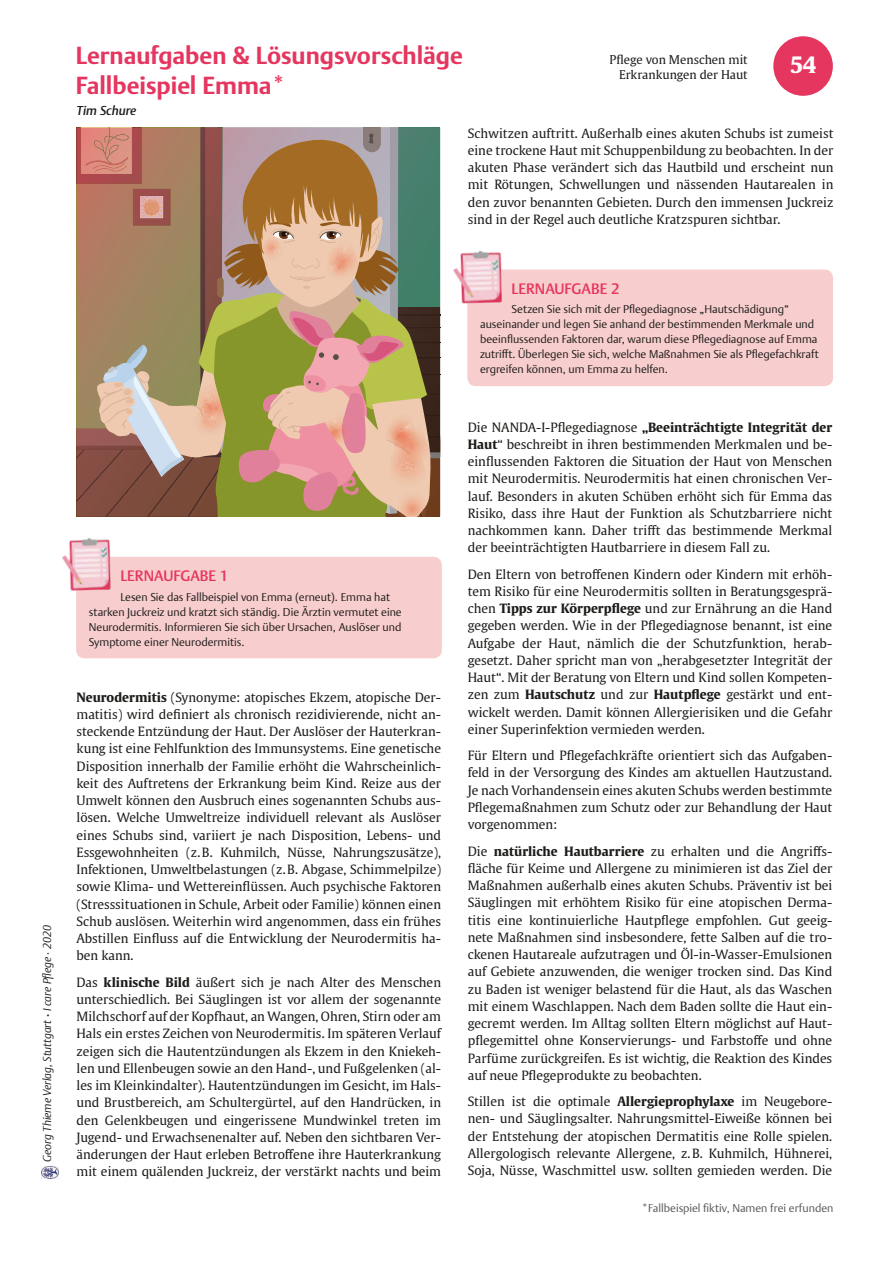
<style>
.page{position:relative;width:893px;height:1263px;background:#fff}
.page>*{position:absolute;margin:0;border:0;box-sizing:border-box;transform-origin:0 0}
.t1{font:700 24px/30px "Thieme Argo 2011";color:#e5365f}
.t2{font:700 22.5px "Thieme Gulliver 2011";color:#fff}
.t3{font:500 15px "Thieme Argo 2011";color:#e5365c}
.t4{font:12.75px/17.2px "Thieme Gulliver 2011";color:#1c1c1a;text-align:justify}
.t5{font:italic 500 12.75px "Thieme Argo 2011";color:#1c1c1a}
.t6{font:12px/14.4px "Thieme Gulliver 2011";color:#1c1c1a;text-align:right}
.t7{font:300 11.25px/15px "Thieme Argo 2011";color:#1c1c1a}
.t8{font:italic 300 11.25px "Thieme Argo 2011";color:#1c1c1a}
.t9{font:300 11.25px "Thieme Argo 2011";color:#575656}
.s1{font-weight:500;font-style:normal}
.s2{font-weight:700}
</style>
<div class="page">
<div style="left:773px;top:36px;width:60px;height:60px;background:#e5365f;border-radius:50%"></div>
<img style="left:41px;top:1166px;width:17px;height:13px">
<svg style="left:77px;top:128px;width:363px;height:389px;background:#a98c6a"></svg>
<img style="left:390px;top:394px;width:50px;height:88px">
<div style="left:76px;top:557px;width:366px;height:101px;background:#f8cdce;border-radius:9px"></div>
<img style="left:62px;top:538px;width:52px;height:53px">
<div style="left:467px;top:270px;width:366px;height:116px;background:#f8cdce;border-radius:9px"></div>
<img style="left:453px;top:251px;width:52px;height:57px">
<h1 class="t1" style="left:76px;top:40px;width:389px">Lernaufgaben &amp; Lösungsvorschläge<br>Fallbeispiel Emma*</h1>
<p class="t5" style="left:77px;top:102px;width:61px">Tim Schure</p>
<p class="t6" style="left:610px;top:52px;width:140px">Pflege von Menschen mit<br>Erkrankungen der Haut</p>
<h2 class="t2" style="left:790px;top:47px;width:28px">54</h2>
<p class="t4" style="left:468px;top:124px;width:367px">Schwitzen auftritt. Außerhalb eines akuten Schubs ist zumeist eine trockene Haut mit Schuppenbildung zu beobachten. In der akuten Phase verändert sich das Hautbild und erscheint nun mit Rötungen, Schwellungen und nässenden Hautarealen in den zuvor benannten Gebieten. Durch den immensen Juckreiz sind in der Regel auch deutliche Kratzspuren sichtbar.</p>
<p class="t8" style="left:40px;top:1162px;width:239px;rotate:-90deg">Georg Thieme Verlag, Stuttgart <span class="s1">·</span> I care Pflege · 2020</p>
<p class="t3" style="left:120px;top:566px;width:109px">LERNAUFGABE 1</p>
<p class="t7" style="left:89px;top:589px;width:314px;text-indent:32px">Lesen Sie das Fallbeispiel von Emma (erneut). Emma hat starken Juckreiz und kratzt sich ständig. Die Ärztin vermutet eine Neurodermitis. Informieren Sie sich über Ursachen, Auslöser und Symptome einer Neurodermitis.</p>
<p class="t4" style="left:77px;top:688px;width:366px"><span class="s2">Neurodermitis</span> (Synonyme: atopisches Ekzem, atopische Der&shy;matitis) wird definiert als chronisch rezidivierende, nicht an&shy;steckende Entzündung der Haut. Der Auslöser der Hauterkran&shy;kung ist eine Fehlfunktion des Immunsystems. Eine genetische Disposition innerhalb der Familie erhöht die Wahrscheinlich&shy;keit des Auftretens der Erkrankung beim Kind. Reize aus der Umwelt können den Ausbruch eines sogenannten Schubs aus&shy;lösen. Welche Umweltreize individuell relevant als Auslöser eines Schubs sind, variiert je nach Disposition, Lebens- und Essgewohnheiten (z.B. Kuhmilch, Nüsse, Nahrungszusätze), Infektionen, Umweltbelastungen (z.B. Abgase, Schimmelpilze) sowie Klima- und Wettereinflüssen. Auch psychische Faktoren (Stresssituationen in Schule, Arbeit oder Familie) können einen Schub auslösen. Weiterhin wird angenommen, dass ein frühes Abstillen Einfluss auf die Entwicklung der Neurodermitis ha&shy;ben kann.</p>
<p class="t4" style="left:77px;top:973px;width:366px">Das <span class="s2">klinische Bild</span> äußert sich je nach Alter des Menschen unterschiedlich. Bei Säuglingen ist vor allem der sogenannte Milchschorf auf der Kopfhaut, an Wangen, Ohren, Stirn oder am Hals ein erstes Zeichen von Neurodermitis. Im späteren Verlauf zeigen sich die Hautentzündungen als Ekzem in den Kniekeh&shy;len und Ellenbeugen sowie an den Hand-, und Fußgelenken (al&shy;les im Kleinkindalter). Hautentzündungen im Gesicht, im Hals&shy;und Brustbereich, am Schultergürtel, auf den Handrücken, in den Gelenkbeugen und eingerissene Mundwinkel treten im Jugend- und Erwachsenenalter auf. Neben den sichtbaren Ver&shy;änderungen der Haut erleben Betroffene ihre Hauterkrankung mit einem quälenden Juckreiz, der verstärkt nachts und beim</p>
<p class="t3" style="left:512px;top:279px;width:109px">LERNAUFGABE 2</p>
<p class="t7" style="left:480px;top:302px;width:340px;text-indent:32px">Setzen Sie sich mit der Pflegediagnose „Hautschädigung“ auseinander und legen Sie anhand der bestimmenden Merkmale und beeinflussenden Faktoren dar, warum diese Pflegediagnose auf Emma zutrifft. Überlegen Sie sich, welche Maßnahmen Sie als Pflegefachkraft ergreifen können, um Emma zu helfen.</p>
<p class="t4" style="left:468px;top:418px;width:366px">Die NANDA-I-Pflegediagnose <span class="s2">„Beeinträchtigte Integrität der Haut</span>“ beschreibt in ihren bestimmenden Merkmalen und be&shy;einflussenden Faktoren die Situation der Haut von Menschen mit Neurodermitis. Neurodermitis hat einen chronischen Ver&shy;lauf. Besonders in akuten Schüben erhöht sich für Emma das Risiko, dass ihre Haut der Funktion als Schutzbarriere nicht nachkommen kann. Daher trifft das bestimmende Merkmal der beeinträchtigten Hautbarriere in diesem Fall zu.</p>
<p class="t4" style="left:468px;top:565px;width:366px">Den Eltern von betroffenen Kindern oder Kindern mit erhöh&shy;tem Risiko für eine Neurodermitis sollten in Beratungsgesprä&shy;chen <span class="s2">Tipps zur Körperpflege</span> und zur Ernährung an die Hand gegeben werden. Wie in der Pflegediagnose benannt, ist eine Aufgabe der Haut, nämlich die der Schutzfunktion, herab&shy;gesetzt. Daher spricht man von „herabgesetzter Integrität der Haut“. Mit der Beratung von Eltern und Kind sollen Kompeten&shy;zen zum <span class="s2">Hautschutz</span> und zur <span class="s2">Hautpflege</span> gestärkt und ent&shy;wickelt werden. Damit können Allergierisiken und die Gefahr einer Superinfektion vermieden werden.</p>
<p class="t4" style="left:468px;top:746px;width:366px">Für Eltern und Pflegefachkräfte orientiert sich das Aufgaben&shy;feld in der Versorgung des Kindes am aktuellen Hautzustand.<br>Je nach Vorhandensein eines akuten Schubs werden bestimmte Pflegemaßnahmen zum Schutz oder zur Behandlung der Haut vorgenommen:</p>
<p class="t4" style="left:468px;top:841px;width:366px">Die <span class="s2">natürliche Hautbarriere</span> zu erhalten und die Angriffs&shy;fläche für Keime und Allergene zu minimieren ist das Ziel der Maßnahmen außerhalb eines akuten Schubs. Präventiv ist bei Säuglingen mit erhöhtem Risiko für eine atopischen Derma&shy;titis eine kontinuierliche Hautpflege empfohlen. Gut geeig&shy;nete Maßnahmen sind insbesondere, fette Salben auf die tro&shy;ckenen Hautareale aufzutragen und Öl-in-Wasser-Emulsionen auf Gebiete anzuwenden, die weniger trocken sind. Das Kind zu Baden ist weniger belastend für die Haut, als das Waschen mit einem Waschlappen. Nach dem Baden sollte die Haut ein&shy;gecremt werden. Im Alltag sollten Eltern möglichst auf Haut&shy;pflegemittel ohne Konservierungs- und Farbstoffe und ohne Parfüme zurückgreifen. Es ist wichtig, die Reaktion des Kindes auf neue Pflegeprodukte zu beobachten.</p>
<p class="t4" style="left:468px;top:1092px;width:366px">Stillen ist die optimale <span class="s2">Allergieprophylaxe</span> im Neugebore&shy;nen- und Säuglingsalter. Nahrungsmittel-Eiweiße können bei der Entstehung der atopischen Dermatitis eine Rolle spielen.<br>Allergologisch relevante Allergene, z.B. Kuhmilch, Hühnerei, Soja, Nüsse, Waschmittel usw. sollten gemieden werden. Die</p>
<p class="t9" style="left:642px;top:1201px;width:193px">*Fallbeispiel fiktiv, Namen frei erfunden</p>
</div>
